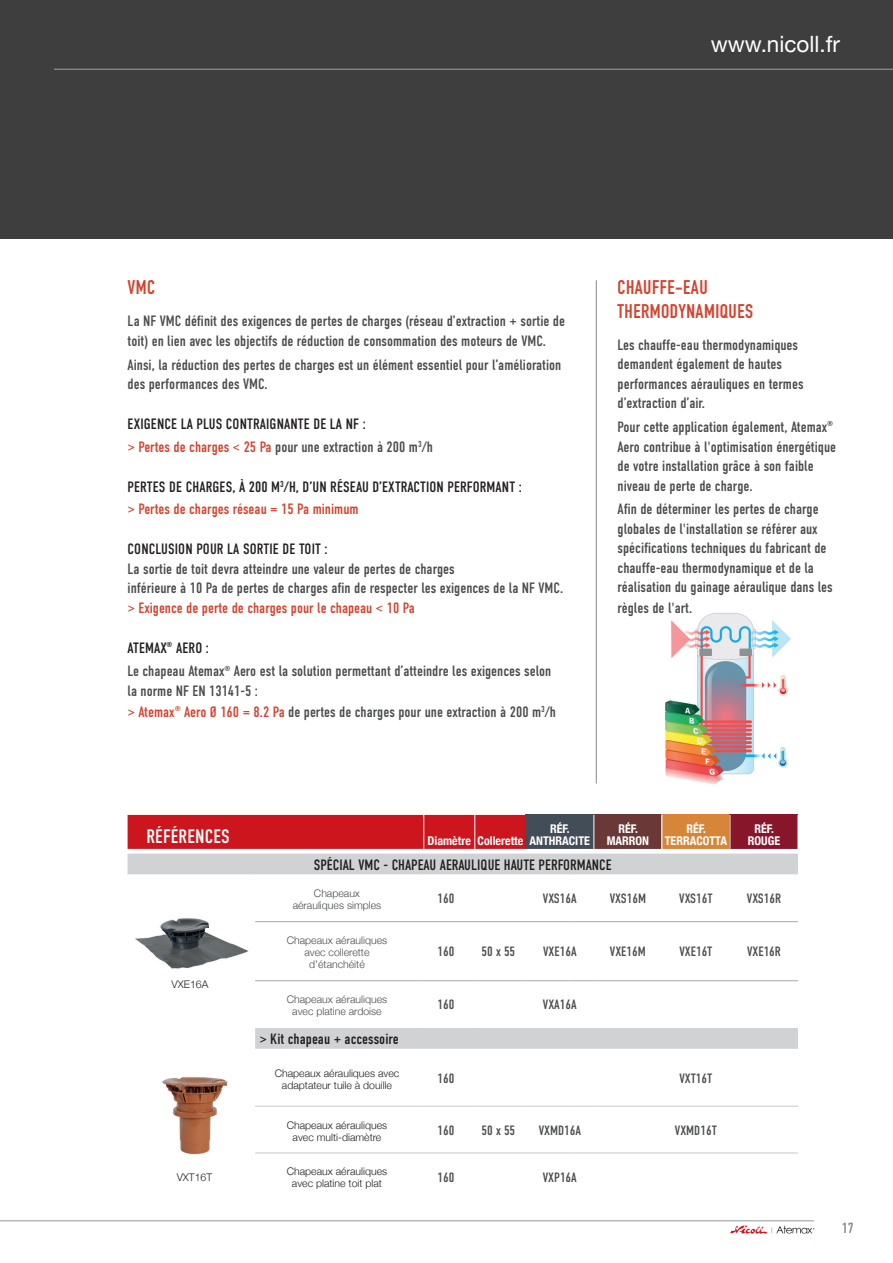
<style>
.page{position:relative;width:893px;height:1263px;background:#fff}
.page>*{position:absolute;margin:0;border:0;box-sizing:border-box;transform-origin:0 0}
.t1{font:22.5px "Helvetica Neue";color:#fff}
.t2{font:700 19.5px/23.4px "DIN Condensed";letter-spacing:.025em;color:#d4432e}
.t3{font:19.5px "DIN Condensed";letter-spacing:.005em;color:#fff}
.t4{font:15px/19.5px "DIN Condensed";color:#4b4c4d}
.t5{font:15px/22.5px "DIN Condensed";color:#231f20}
.t6{font:15px "DIN Condensed";color:#d4432e}
.t7{font:14.7px "DIN Condensed";color:#81888e}
.t8{font:13.5px "DIN Condensed";color:#4b4c4d}
.t9{font:700 condensed 12px/12px "Helvetica Neue";color:#fff;text-align:center}
.t10{font:300 10.5px/12px "Helvetica Neue";color:#231f20;text-align:center}
.t11{font:300 10.5px/12px "Helvetica Neue";color:#4b4c4d;text-align:center}
.t12{font:8.1px "DIN Condensed";color:#bcbdc0;scale:1.11 1}
.s1{color:#d4432e}
.s2{color:#4b4c4d}
.s3{color:#231f20}
</style>
<div class="page">
<hr style="left:0;top:1220px;width:814px;height:1px;background:#939598">
<svg style="left:730px;top:1225px;width:37px;height:9px"></svg>
<svg style="left:776px;top:1226px;width:40px;height:8px"></svg>
<img style="left:665px;top:613px;width:126px;height:172px">
<svg style="left:128px;top:854px;width:670px;height:195px"></svg>
<svg style="left:128px;top:815px;width:670px;height:39px;background:#b94545"></svg>
<hr style="left:255px;top:1106px;width:166px;height:1px;background:#c8c8cb">
<hr style="left:424px;top:1106px;width:47px;height:1px;background:#c8c8cb">
<hr style="left:475px;top:1106px;width:51px;height:1px;background:#c8c8cb">
<hr style="left:526px;top:1106px;width:43px;height:1px;background:#c8c8cb">
<svg style="left:569px;top:1106px;width:25px;height:1px"></svg>
<hr style="left:594px;top:1106px;width:68px;height:1px;background:#c8c8cb">
<hr style="left:662px;top:1106px;width:68px;height:1px;background:#c8c8cb">
<hr style="left:730px;top:1106px;width:68px;height:1px;background:#c8c8cb">
<hr style="left:255px;top:1152px;width:166px;height:1px;background:#c8c8cb">
<hr style="left:424px;top:1152px;width:47px;height:1px;background:#c8c8cb">
<hr style="left:475px;top:1152px;width:51px;height:1px;background:#c8c8cb">
<hr style="left:526px;top:1152px;width:43px;height:1px;background:#c8c8cb">
<svg style="left:569px;top:1152px;width:25px;height:1px"></svg>
<hr style="left:594px;top:1152px;width:68px;height:1px;background:#c8c8cb">
<hr style="left:662px;top:1152px;width:68px;height:1px;background:#c8c8cb">
<hr style="left:730px;top:1152px;width:68px;height:1px;background:#c8c8cb">
<hr style="left:255px;top:921px;width:166px;height:1px;background:#a8a9ad">
<hr style="left:424px;top:921px;width:47px;height:1px;background:#a8a9ad">
<hr style="left:475px;top:921px;width:51px;height:1px;background:#a8a9ad">
<hr style="left:423px;top:815px;width:1px;height:34px;background:#fff">
<hr style="left:474px;top:815px;width:1px;height:34px;background:#fff">
<hr style="left:526px;top:921px;width:43px;height:1px;background:#a8a9ad">
<svg style="left:569px;top:921px;width:25px;height:1px"></svg>
<hr style="left:594px;top:921px;width:68px;height:1px;background:#a8a9ad">
<hr style="left:662px;top:921px;width:68px;height:1px;background:#a8a9ad">
<hr style="left:730px;top:921px;width:68px;height:1px;background:#a8a9ad">
<hr style="left:255px;top:980px;width:166px;height:1px;background:#a8a9ad">
<hr style="left:424px;top:980px;width:47px;height:1px;background:#a8a9ad">
<hr style="left:475px;top:980px;width:51px;height:1px;background:#a8a9ad">
<hr style="left:526px;top:980px;width:43px;height:1px;background:#a8a9ad">
<svg style="left:569px;top:980px;width:25px;height:1px"></svg>
<hr style="left:594px;top:980px;width:68px;height:1px;background:#a8a9ad">
<hr style="left:662px;top:980px;width:68px;height:1px;background:#a8a9ad">
<hr style="left:730px;top:980px;width:68px;height:1px;background:#a8a9ad">
<hr style="left:128px;top:874px;width:127px;height:1px;background:#fff">
<hr style="left:255px;top:874px;width:166px;height:1px;background:#fff">
<hr style="left:424px;top:874px;width:47px;height:1px;background:#fff">
<hr style="left:475px;top:874px;width:51px;height:1px;background:#fff">
<hr style="left:526px;top:874px;width:43px;height:1px;background:#fff">
<svg style="left:569px;top:874px;width:25px;height:1px"></svg>
<hr style="left:594px;top:874px;width:68px;height:1px;background:#fff">
<hr style="left:662px;top:874px;width:68px;height:1px;background:#fff">
<hr style="left:730px;top:874px;width:68px;height:1px;background:#fff">
<hr style="left:255px;top:1027px;width:166px;height:1px;background:#fff">
<hr style="left:424px;top:1027px;width:47px;height:1px;background:#fff">
<hr style="left:475px;top:1027px;width:51px;height:1px;background:#fff">
<hr style="left:526px;top:1027px;width:43px;height:1px;background:#fff">
<svg style="left:569px;top:1027px;width:25px;height:1px"></svg>
<hr style="left:594px;top:1027px;width:68px;height:1px;background:#fff">
<hr style="left:662px;top:1027px;width:68px;height:1px;background:#fff">
<hr style="left:730px;top:1027px;width:68px;height:1px;background:#fff">
<img style="left:162px;top:1077px;width:66px;height:78px">
<img style="left:131px;top:912px;width:120px;height:62px">
<hr style="left:596px;top:280px;width:1px;height:503px;background:#939598">
<div style="left:0;top:0;width:893px;height:239px;background:#3e3e3f"></div>
<hr style="left:54px;top:69px;width:839px;height:1px;background:#939598">
<h1 class="t1" style="left:711px;top:28px;width:131px">www.nicoll.fr</h1>
<h2 class="t2" style="left:128px;top:275px;width:29px">VMC</h2>
<p class="t4" style="left:128px;top:312px;width:439px">La NF VMC définit des exigences de pertes de charges (réseau d’extraction + sortie de toit) en lien avec les objectifs de réduction de consommation des moteurs de VMC.</p>
<p class="t4" style="left:128px;top:355px;width:435px">Ainsi, la réduction des pertes de charges est un élément essentiel pour l’amélioration des performances des VMC.</p>
<p class="t5" style="left:128px;top:413px;width:307px">EXIGENCE LA PLUS CONTRAIGNANTE DE LA NF :<br><span class="s1">&gt; Pertes de charges &lt; 25 Pa</span> <span class="s2">pour une extraction à 200 m</span><sup>3</sup><span class="s2">/h</span></p>
<p class="t5" style="left:128px;top:476px;width:396px">PERTES DE CHARGES, À 200 M<sup>3</sup>/H, D’UN RÉSEAU D’EXTRACTION PERFORMANT : <span class="s1">&gt; Pertes de charges réseau = 15 Pa minimum</span></p>
<p class="t5" style="left:128px;top:538px;width:201px">CONCLUSION POUR LA SORTIE DE TOIT :</p>
<p class="t4" style="left:128px;top:559px;width:437px">La sortie de toit devra atteindre une valeur de pertes de charges<br>inférieure à 10 Pa de pertes de charges afin de respecter les exigences de la NF VMC.</p>
<p class="t6" style="left:128px;top:599px;width:289px">&gt; Exigence de perte de charges pour le chapeau &lt; 10 Pa</p>
<p class="t4" style="left:128px;top:636px;width:425px;line-height:23.7px"><span class="s3">ATEMAX</span><sup>®</sup> <span class="s3">AERO :<br></span>Le chapeau Atemax<sup>®</sup> Aero est la solution permettant d’atteindre les exigences selon</p>
<p class="t4" style="left:128px;top:681px;width:430px;line-height:20.7px">la norme NF EN 13141-5 :<br><span class="s1">&gt; Atemax</span><sup>®</sup> <span class="s1">Aero Ø 160 = 8.2 Pa</span> de pertes de charges pour une extraction à 200 m<sup>3</sup>/h</p>
<h2 class="t2" style="left:618px;top:275px;width:137px">CHAUFFE-EAU<br>THERMODYNAMIQUES</h2>
<p class="t4" style="left:618px;top:335px;width:187px">Les chauffe-eau thermodynamiques demandent également de hautes performances aérauliques en termes d’extraction d’air.</p>
<p class="t4" style="left:618px;top:417px;width:220px">Pour cette application également, Atemax<sup>® </sup>Aero contribue à l'optimisation énergétique de votre installation grâce à son faible niveau de perte de charge.</p>
<p class="t4" style="left:618px;top:500px;width:217px">Afin de déterminer les pertes de charge globales de l'installation se référer aux spécifications techniques du fabricant de chauffe-eau thermodynamique et de la réalisation du gainage aéraulique dans les règles de l'art.</p>
<h2 class="t3" style="left:147px;top:825px;width:85px">RÉFÉRENCES</h2>
<p class="t10" style="left:172px;top:977px;width:38px">VXE16A</p>
<p class="t9" style="left:529px;top:821px;width:62px">RÉF.<br>ANTHRACITE</p>
<p class="t9" style="left:607px;top:821px;width:44px">RÉF.<br>MARRON</p>
<p class="t9" style="left:665px;top:821px;width:64px">RÉF.<br>TERRACOTTA</p>
<p class="t9" style="left:748px;top:821px;width:34px">RÉF.<br>ROUGE</p>
<p class="t5" style="left:314px;top:854px;width:299px">SPÉCIAL VMC - CHAPEAU AERAULIQUE HAUTE PERFORMANCE</p>
<p class="t9" style="left:428px;top:833px;width:97px">Diamètre Collerette</p>
<p class="t11" style="left:293px;top:887px;width:90px">Chapeaux aérauliques simples</p>
<p class="t8" style="left:437px;top:891px;width:18px">160</p>
<p class="t8" style="left:543px;top:891px;width:35px">VXS16A</p>
<p class="t8" style="left:610px;top:891px;width:38px">VXS16M</p>
<p class="t8" style="left:679px;top:891px;width:35px">VXS16T</p>
<p class="t8" style="left:747px;top:891px;width:36px">VXS16R</p>
<p class="t11" style="left:287px;top:934px;width:102px">Chapeaux aérauliques avec collerette d’étanchéité</p>
<p class="t8" style="left:437px;top:944px;width:18px">160</p>
<p class="t8" style="left:482px;top:944px;width:35px">50 x 55</p>
<p class="t8" style="left:543px;top:944px;width:35px">VXE16A</p>
<p class="t8" style="left:610px;top:944px;width:37px">VXE16M</p>
<p class="t8" style="left:679px;top:944px;width:35px">VXE16T</p>
<p class="t8" style="left:747px;top:944px;width:35px">VXE16R</p>
<p class="t11" style="left:287px;top:993px;width:102px">Chapeaux aérauliques avec platine ardoise</p>
<p class="t8" style="left:437px;top:997px;width:18px">160</p>
<p class="t8" style="left:543px;top:997px;width:35px">VXA16A</p>
<p class="t5" style="left:259px;top:1028px;width:141px">&gt; Kit chapeau + accessoire</p>
<p class="t10" style="left:275px;top:1066px;width:126px">Chapeaux aérauliques avec adaptateur tuile à douille</p>
<p class="t8" style="left:437px;top:1070px;width:18px">160</p>
<p class="t8" style="left:679px;top:1070px;width:35px">VXT16T</p>
<p class="t10" style="left:287px;top:1118px;width:102px">Chapeaux aérauliques avec multi-diamètre</p>
<p class="t8" style="left:437px;top:1122px;width:18px">160</p>
<p class="t8" style="left:482px;top:1122px;width:35px">50 x 55</p>
<p class="t8" style="left:539px;top:1122px;width:44px">VXMD16A</p>
<p class="t8" style="left:675px;top:1122px;width:43px">VXMD16T</p>
<p class="t10" style="left:177px;top:1171px;width:37px">VXT16T</p>
<p class="t10" style="left:287px;top:1165px;width:102px">Chapeaux aérauliques avec platine toit plat</p>
<p class="t8" style="left:437px;top:1169px;width:18px">160</p>
<p class="t8" style="left:543px;top:1169px;width:36px">VXP16A</p>
<p class="t12" style="left:771px;top:1225px;width:3px">I</p>
<p class="t7" style="left:842px;top:1219px;width:14px">17</p>
</div>
